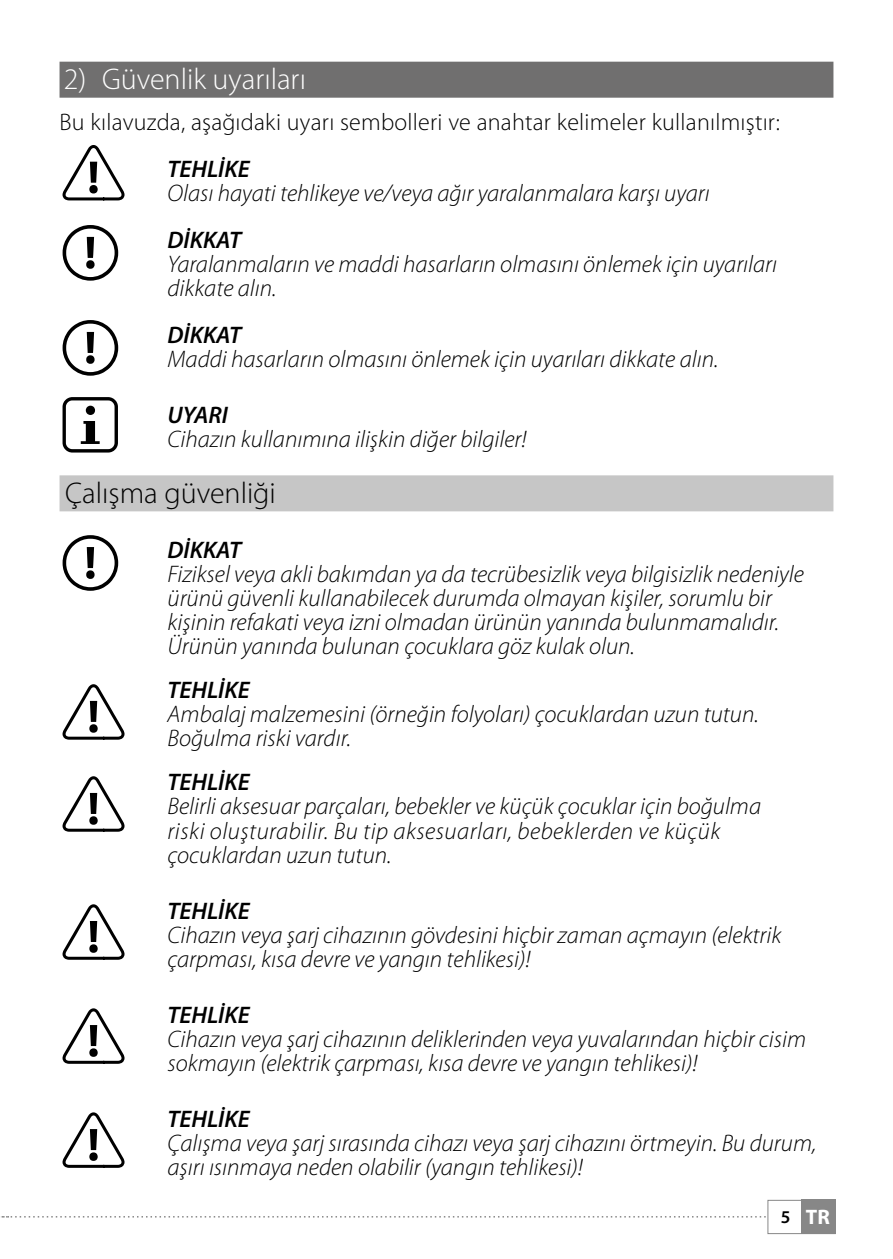
<style>
.page{position:relative;width:893px;height:1259px;background:#fff}
.page>*{position:absolute;margin:0;border:0;box-sizing:border-box;transform-origin:0 0}
.t1{font:300 30px "Myriad Pro";color:#fff}
.t2{font:300 30px "Myriad Pro";color:#000}
.t3{font:italic 300 24px/24px "Myriad Pro";color:#000}
.t4{font:300 24px "Myriad Pro";letter-spacing:.01em;color:#000}
.t5{font:italic 600 24px "Myriad Pro";color:#000}
.t6{font:700 21px "Myriad Pro";color:#fff}
.s1{font-weight:600;font-size:18px;color:#000}
</style>
<div class="page">
<div style="left:801px;top:1200px;width:35px;height:34px;background:#878787"></div>
<div style="left:767px;top:1200px;width:69px;height:34px;border:1px solid #878787"></div>
<svg style="left:1px;top:1216px;width:765px;height:1px"></svg>
<div style="left:60px;top:62px;width:773px;height:36px;background:#706f6f"></div>
<div style="left:60px;top:475px;width:773px;height:36px;background:#c6c6c6"></div>
<p class="t1" style="left:64px;top:63px;width:244px">2) Güvenlik uyarıları</p>
<p class="t4" style="left:60px;top:109px;width:722px">Bu kılavuzda, aşağıdaki uyarı sembolleri ve anahtar kelimeler kullanılmıştır:</p>
<p class="t5" style="left:168px;top:156px;width:84px">TEHLİKE</p>
<p class="t3" style="left:168px;top:182px;width:544px">Olası hayati tehlikeye ve/veya ağır yaralanmalara karşı uyarı</p>
<p class="t5" style="left:168px;top:227px;width:75px">DİKKAT</p>
<p class="t3" style="left:168px;top:253px;width:611px">Yaralanmaların ve maddi hasarların olmasını önlemek için uyarıları dikkate alın.</p>
<p class="t5" style="left:168px;top:322px;width:75px">DİKKAT</p>
<p class="t3" style="left:168px;top:348px;width:552px">Maddi hasarların olmasını önlemek için uyarıları dikkate alın.</p>
<p class="t5" style="left:168px;top:402px;width:62px">UYARI</p>
<p class="t3" style="left:168px;top:428px;width:360px">Cihazın kullanımına ilişkin diğer bilgiler!</p>
<p class="t2" style="left:65px;top:476px;width:212px">Çalışma güvenliği</p>
<p class="t5" style="left:168px;top:537px;width:75px">DİKKAT</p>
<p class="t3" style="left:168px;top:563px;width:638px">Fiziksel veya akli bakımdan ya da tecrübesizlik veya bilgisizlik nedeniyle ürünü güvenli kullanabilecek durumda olmayan kişiler, sorumlu bir kişinin refakati veya izni olmadan ürünün yanında bulunmamalıdır.<br>Ürünün yanında bulunan çocuklara göz kulak olun.</p>
<p class="t5" style="left:168px;top:677px;width:84px">TEHLİKE</p>
<p class="t3" style="left:168px;top:703px;width:593px">Ambalaj malzemesini (örneğin folyoları) çocuklardan uzun tutun.<br>Boğulma riski vardır.</p>
<p class="t5" style="left:168px;top:769px;width:84px">TEHLİKE</p>
<p class="t3" style="left:168px;top:795px;width:595px">Belirli aksesuar parçaları, bebekler ve küçük çocuklar için boğulma riski oluşturabilir. Bu tip aksesuarları, bebeklerden ve küçük çocuklardan uzun tutun.</p>
<p class="t5" style="left:168px;top:897px;width:84px">TEHLİKE</p>
<p class="t3" style="left:168px;top:923px;width:615px">Cihazın veya şarj cihazının gövdesini hiçbir zaman açmayın (elektrik çarpması, kısa devre ve yangın tehlikesi)!</p>
<p class="t5" style="left:168px;top:1001px;width:84px">TEHLİKE</p>
<p class="t3" style="left:168px;top:1027px;width:640px">Cihazın veya şarj cihazının deliklerinden veya yuvalarından hiçbir cisim sokmayın (elektrik çarpması, kısa devre ve yangın tehlikesi)!</p>
<p class="t5" style="left:168px;top:1105px;width:84px">TEHLİKE</p>
<p class="t3" style="left:168px;top:1131px;width:650px">Çalışma veya şarj sırasında cihazı veya şarj cihazını örtmeyin. Bu durum, aşırı ısınmaya neden olabilir (yangın tehlikesi)!</p>
<p class="t6" style="left:781px;top:1203px;width:51px"><span class="s1">5</span> TR</p>
</div>
